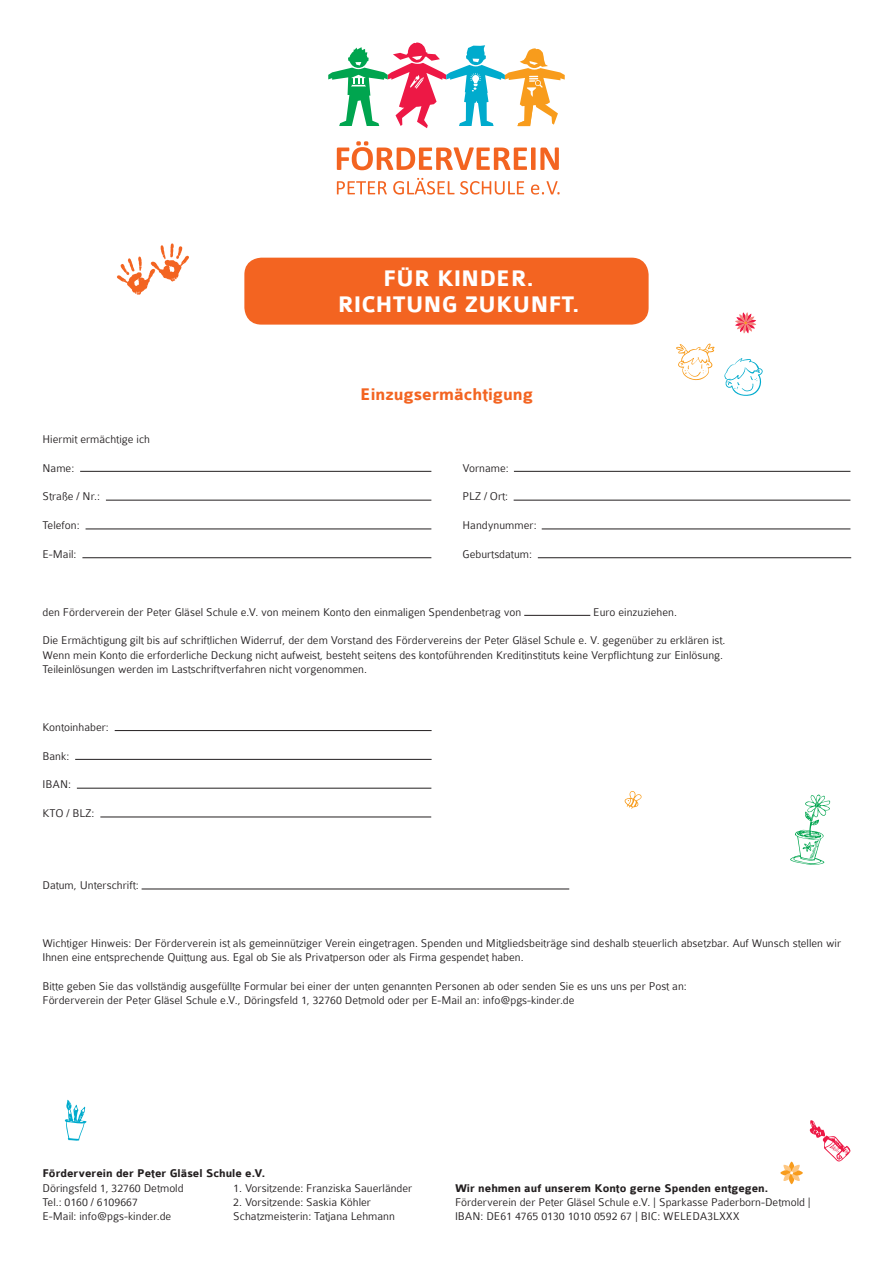
<style>
.page{position:relative;width:893px;height:1263px;background:#fff}
.page>*{position:absolute;margin:0;border:0;box-sizing:border-box;transform-origin:0 0}
.t1{font:700 24.15px/26.5px "Colaborate";color:#fff;text-align:center}
.t2{font:700 18px "Colaborate";color:#f36421}
.t3{font:300 12px/14.4px "Colaborate";color:#231f20}
.t4{font:700 12px "Colaborate";color:#231f20}
</style>
<div class="page">
<div style="left:244px;top:258px;width:405px;height:67px;background:#f36421;border-radius:17px"></div>
<hr style="left:80px;top:471px;width:351px;height:1px;background:#231f20">
<hr style="left:514px;top:471px;width:336px;height:1px;background:#231f20">
<hr style="left:106px;top:500px;width:325px;height:1px;background:#231f20">
<hr style="left:514px;top:500px;width:336px;height:1px;background:#231f20">
<hr style="left:86px;top:529px;width:345px;height:1px;background:#231f20">
<hr style="left:542px;top:529px;width:308px;height:1px;background:#231f20">
<hr style="left:82px;top:557px;width:349px;height:1px;background:#231f20">
<hr style="left:538px;top:557px;width:313px;height:1px;background:#231f20">
<hr style="left:524px;top:615px;width:66px;height:1px;background:#231f20">
<hr style="left:115px;top:730px;width:317px;height:1px;background:#231f20">
<hr style="left:75px;top:759px;width:357px;height:1px;background:#231f20">
<hr style="left:77px;top:788px;width:354px;height:1px;background:#231f20">
<hr style="left:100px;top:817px;width:331px;height:1px;background:#231f20">
<hr style="left:142px;top:889px;width:427px;height:1px;background:#231f20">
<svg style="left:337px;top:141px;width:222px;height:29px"></svg>
<svg style="left:337px;top:178px;width:223px;height:17px"></svg>
<svg style="left:328px;top:43px;width:237px;height:85px"></svg>
<svg style="left:809px;top:1120px;width:41px;height:42px"></svg>
<svg style="left:117px;top:243px;width:72px;height:52px"></svg>
<svg style="left:789px;top:1161px;width:5px;height:12px"></svg>
<svg style="left:783px;top:1165px;width:17px;height:16px"></svg>
<svg style="left:735px;top:312px;width:21px;height:22px"></svg>
<svg style="left:724px;top:358px;width:39px;height:38px"></svg>
<svg style="left:676px;top:343px;width:38px;height:37px"></svg>
<svg style="left:790px;top:794px;width:41px;height:71px"></svg>
<svg style="left:624px;top:791px;width:18px;height:18px"></svg>
<svg style="left:65px;top:1100px;width:21px;height:41px"></svg>
<h1 class="t1" style="left:338px;top:265px;width:243px">FÜR KINDER.<br>RICHTUNG ZUKUNFT.</h1>
<h2 class="t2" style="left:360px;top:384px;width:174px">Einzugsermächtigung</h2>
<p class="t3" style="left:43px;top:432px;width:109px">Hiermit ermächtige ich</p>
<p class="t3" style="left:43px;top:461px;width:33px">Name:</p>
<p class="t3" style="left:463px;top:461px;width:48px">Vorname:</p>
<p class="t3" style="left:43px;top:489px;width:59px">Straße / Nr.:</p>
<p class="t3" style="left:463px;top:489px;width:47px">PLZ / Ort:</p>
<p class="t3" style="left:43px;top:518px;width:39px">Telefon:</p>
<p class="t3" style="left:463px;top:518px;width:76px">Handynummer:</p>
<p class="t3" style="left:43px;top:547px;width:36px">E-Mail:</p>
<p class="t3" style="left:463px;top:547px;width:71px">Geburtsdatum:</p>
<p class="t3" style="left:43px;top:605px;width:480px">den Förderverein der Peter Gläsel Schule e.V. von meinem Konto den einmaligen Spendenbetrag von</p>
<p class="t3" style="left:593px;top:605px;width:85px">Euro einzuziehen.</p>
<p class="t3" style="left:43px;top:633px;width:684px">Die Ermächtigung gilt bis auf schriftlichen Widerruf, der dem Vorstand des Fördervereins der Peter Gläsel Schule e. V. gegenüber zu erklären ist.<br>Wenn mein Konto die erforderliche Deckung nicht aufweist, besteht seitens des kontoführenden Kreditinstituts keine Verpflichtung zur Einlösung.<br>Teileinlösungen werden im Lastschriftverfahren nicht vorgenommen.</p>
<p class="t3" style="left:43px;top:720px;width:68px">Kontoinhaber:</p>
<p class="t3" style="left:43px;top:749px;width:28px">Bank:</p>
<p class="t3" style="left:43px;top:777px;width:30px">IBAN:</p>
<p class="t3" style="left:43px;top:806px;width:53px">KTO / BLZ:</p>
<p class="t3" style="left:43px;top:878px;width:98px">Datum, Unterschrift:</p>
<p class="t3" style="left:43px;top:936px;width:800px">Wichtiger Hinweis: Der Förderverein ist als gemeinnütziger Verein eingetragen. Spenden und Mitgliedsbeiträge sind deshalb steuerlich absetzbar. Auf Wunsch stellen wir<br>Ihnen eine entsprechende Quittung aus. Egal ob Sie als Privatperson oder als Firma gespendet haben.</p>
<p class="t3" style="left:43px;top:979px;width:646px">Bitte geben Sie das vollständig ausgefüllte Formular bei einer der unten genannten Personen ab oder senden Sie es uns uns per Post an:<br>Förderverein der Peter Gläsel Schule e.V., Döringsfeld 1, 32760 Detmold oder per E-Mail an: info@pgs-kinder.de</p>
<p class="t4" style="left:43px;top:1167px;width:224px">Förderverein der Peter Gläsel Schule e.V.</p>
<p class="t3" style="left:43px;top:1181px;width:143px">Döringsfeld 1, 32760 Detmold<br>Tel.: 0160 / 6109667<br>E-Mail: info@pgs-kinder.de</p>
<p class="t3" style="left:233px;top:1181px;width:181px">1. Vorsitzende: Franziska Sauerländer</p>
<p class="t3" style="left:233px;top:1195px;width:163px">2. Vorsitzende: Saskia Köhler<br>Schatzmeisterin: Tatjana Lehmann</p>
<p class="t4" style="left:455px;top:1181px;width:315px">Wir nehmen auf unserem Konto gerne Spenden entgegen.</p>
<p class="t3" style="left:455px;top:1195px;width:357px">Förderverein der Peter Gläsel Schule e.V. | Sparkasse Paderborn-Detmold |<br>IBAN: DE61 4765 0130 1010 0592 67 | BIC: WELEDA3LXXX</p>
</div>
